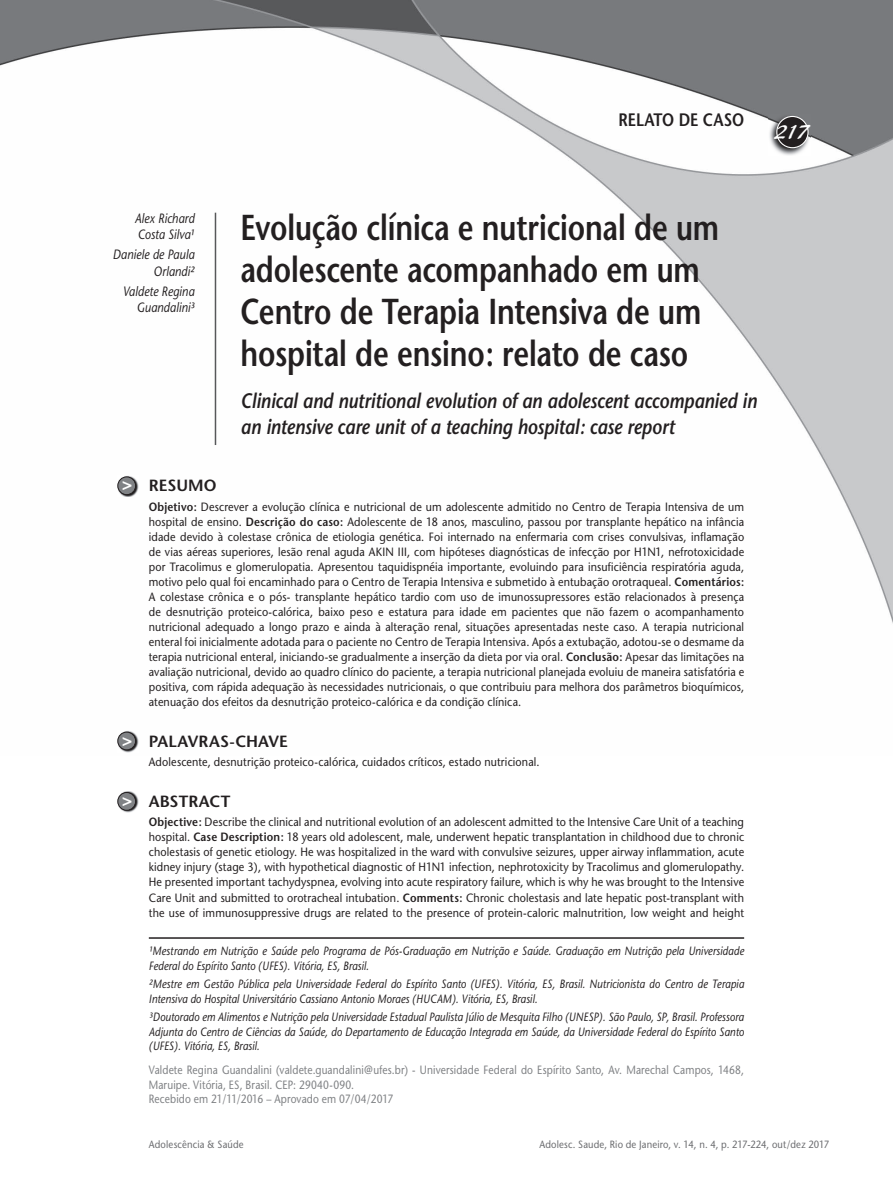
<style>
.page{position:relative;width:893px;height:1191px;background:#fff}
.page>*{position:absolute;margin:0;border:0;box-sizing:border-box;transform-origin:0 0}
.t1{font:600 36px/42px "Stone Sans";letter-spacing:-.005em;color:#231f20;scale:.8 1}
.t2{font:italic 600 21px/25.5px "Stone Sans";letter-spacing:-.005em;color:#231f20;scale:.85 1}
.t3{font:21px "Blacklight D";color:#fff}
.t4{font:600 18px "Stone Sans";color:#231f20;scale:.85 1}
.t5{font:700 17.25px "Helvetica";color:#fff}
.t6{font:600 16.2px "Stone Sans";letter-spacing:.005em;color:#231f20}
.t7{font:italic 13.5px/16.2px "Stone Sans";letter-spacing:.005em;color:#231f20;text-align:right;scale:.85 1}
.t8{font:12px/15px "Stone Sans";letter-spacing:.01em;color:#231f20;text-align:justify;scale:.9 1}
.t9{font:italic 12px/14.4px "Stone Sans";letter-spacing:.01em;color:#231f20;scale:.85 1}
.t10{font:12px/14.4px "Stone Sans";letter-spacing:.01em;color:#808285;scale:.85 1}
.t11{font:10.5px "Stone Sans";letter-spacing:.02em;color:#6c6d70;scale:.9 1}
.s1{font-weight:600}
</style>
<div class="page">
<img style="left:0;top:0;width:893px;height:753px">
<img style="left:769px;top:114px;width:41px;height:42px">
<div style="left:777px;top:116px;width:31px;height:32px;background:#231f20;border-radius:50%"></div>
<div style="left:776px;top:116px;width:33px;height:32px;border:1px solid #fff;border-radius:50%"></div>
<hr style="left:215px;top:213px;width:1px;height:232px;background:#57585a">
<hr style="left:149px;top:937px;width:595px;height:1px;background:#231f20">
<img style="left:118px;top:475px;width:21px;height:22px">
<div style="left:118px;top:477px;width:18px;height:17px;background:#808285;border-radius:50%"></div>
<div style="left:117px;top:476px;width:19px;height:19px;border:1px solid #231f20;border-radius:50%"></div>
<img style="left:118px;top:731px;width:21px;height:21px">
<div style="left:118px;top:732px;width:18px;height:18px;background:#808285;border-radius:50%"></div>
<div style="left:117px;top:731px;width:19px;height:19px;border:1px solid #231f20;border-radius:50%"></div>
<img style="left:118px;top:791px;width:21px;height:21px">
<div style="left:118px;top:792px;width:18px;height:18px;background:#808285;border-radius:50%"></div>
<div style="left:117px;top:792px;width:19px;height:18px;border:1px solid #231f20;border-radius:50%"></div>
<h3 class="t4" style="left:618px;top:109px;width:149px">RELATO DE CASO</h3>
<h2 class="t3" style="left:775px;top:119px;width:37px">217</h2>
<p class="t7" style="left:135px;top:210px;width:72px;text-align:left">Alex Richard<br>Costa Silva¹</p>
<p class="t7" style="left:113px;top:247px;width:98px">Daniele de Paula<br>Orlandi²</p>
<p class="t7" style="left:123px;top:283px;width:86px">Valdete Regina<br>Guandalini³</p>
<h1 class="t1" style="left:241px;top:206px;width:600px">Evolução clínica e nutricional de um adolescente acompanhado em um Centro de Terapia Intensiva de um hospital de ensino: relato de caso</h1>
<h2 class="t2" style="left:241px;top:388px;width:609px">Clinical and nutritional evolution of an adolescent accompanied in an intensive care unit of a teaching hospital: case report</h2>
<h3 class="t5" style="left:122px;top:474px;width:12px">&gt;</h3>
<h3 class="t5" style="left:122px;top:729px;width:12px">&gt;</h3>
<h3 class="t5" style="left:122px;top:789px;width:12px">&gt;</h3>
<h3 class="t6" style="left:149px;top:476px;width:69px">RESUMO</h3>
<p class="t8" style="left:149px;top:499px;width:663px"><span class="s1">Objetivo:</span> Descrever a evolução clínica e nutricional de um adolescente admitido no Centro de Terapia Intensiva de um hospital de ensino. <span class="s1">Descrição do caso:</span> Adolescente de 18 anos, masculino, passou por transplante hepático na infância idade devido à colestase crônica de etiologia genética. Foi internado na enfermaria com crises convulsivas, inflamação de vias aéreas superiores, lesão renal aguda AKIN III, com hipóteses diagnósticas de infecção por H1N1, nefrotoxicidade por Tracolimus e glomerulopatia. Apresentou taquidispnéia importante, evoluindo para insuficiência respiratória aguda, motivo pelo qual foi encaminhado para o Centro de Terapia Intensiva e submetido à entubação orotraqueal. <span class="s1">Comentários:<br></span>A colestase crônica e o pós- transplante hepático tardio com uso de imunossupressores estão relacionados à presença de desnutrição proteico-calórica, baixo peso e estatura para idade em pacientes que não fazem o acompanhamento nutricional adequado a longo prazo e ainda à alteração renal, situações apresentadas neste caso. A terapia nutricional enteral foi inicialmente adotada para o paciente no Centro de Terapia Intensiva. Após a extubação, adotou-se o desmame da terapia nutricional enteral, iniciando-se gradualmente a inserção da dieta por via oral. <span class="s1">Conclusão:</span> Apesar das limitações na avaliação nutricional, devido ao quadro clínico do paciente, a terapia nutricional planejada evoluiu de maneira satisfatória e positiva, com rápida adequação às necessidades nutricionais, o que contribuiu para melhora dos parâmetros bioquímicos, atenuação dos efeitos da desnutrição proteico-calórica e da condição clínica.</p>
<h3 class="t6" style="left:149px;top:731px;width:141px">PALAVRAS-CHAVE</h3>
<p class="t8" style="left:149px;top:754px;width:436px">Adolescente, desnutrição proteico-calórica, cuidados críticos, estado nutricional.</p>
<h3 class="t6" style="left:149px;top:792px;width:83px">ABSTRACT</h3>
<p class="t8" style="left:149px;top:815px;width:663px"><span class="s1">Objective:</span> Describe the clinical and nutritional evolution of an adolescent admitted to the Intensive Care Unit of a teaching hospital. <span class="s1">Case Description:</span> 18 years old adolescent, male, underwent hepatic transplantation in childhood due to chronic cholestasis of genetic etiology. He was hospitalized in the ward with convulsive seizures, upper airway inflammation, acute kidney injury (stage 3), with hypothetical diagnostic of H1N1 infection, nephrotoxicity by Tracolimus and glomerulopathy.<br>He presented important tachydyspnea, evolving into acute respiratory failure, which is why he was brought to the Intensive Care Unit and submitted to orotracheal intubation. <span class="s1">Comments:</span> Chronic cholestasis and late hepatic post-transplant with the use of immunosuppressive drugs are related to the presence of protein-caloric malnutrition, low weight and height</p>
<p class="t9" style="left:149px;top:944px;width:702px">¹Mestrando em Nutrição e Saúde pelo Programa de Pós-Graduação em Nutrição e Saúde. Graduação em Nutrição pela Universidade<br>Federal do Espírito Santo (UFES). Vitória, ES, Brasil.</p>
<p class="t9" style="left:149px;top:977px;width:702px">²Mestre em Gestão Pública pela Universidade Federal do Espírito Santo (UFES). Vitória, ES, Brasil. Nutricionista do Centro de Terapia<br>Intensiva do Hospital Universitário Cassiano Antonio Moraes (HUCAM). Vitória, ES, Brasil.</p>
<p class="t9" style="left:149px;top:1010px;width:702px;text-align:justify">³Doutorado em Alimentos e Nutrição pela Universidade Estadual Paulista Júlio de Mesquita Filho (UNESP). São Paulo, SP, Brasil. Professora Adjunta do Centro de Ciências da Saúde, do Departamento de Educação Integrada em Saúde, da Universidade Federal do Espírito Santo (UFES). Vitória, ES, Brasil.</p>
<p class="t10" style="left:149px;top:1062px;width:702px">Valdete Regina Guandalini (valdete.guandalini@ufes.br) - Universidade Federal do Espírito Santo, Av. Marechal Campos, 1468,<br>Maruipe. Vitória, ES, Brasil. CEP: 29040-090.<br>Recebido em 21/11/2016 – Aprovado em 07/04/2017</p>
<p class="t11" style="left:149px;top:1137px;width:107px">Adolescência &amp; Saúde</p>
<p class="t11" style="left:539px;top:1137px;width:323px">Adolesc. Saude, Rio de Janeiro, v. 14, n. 4, p. 217-224, out/dez 2017</p>
</div>
